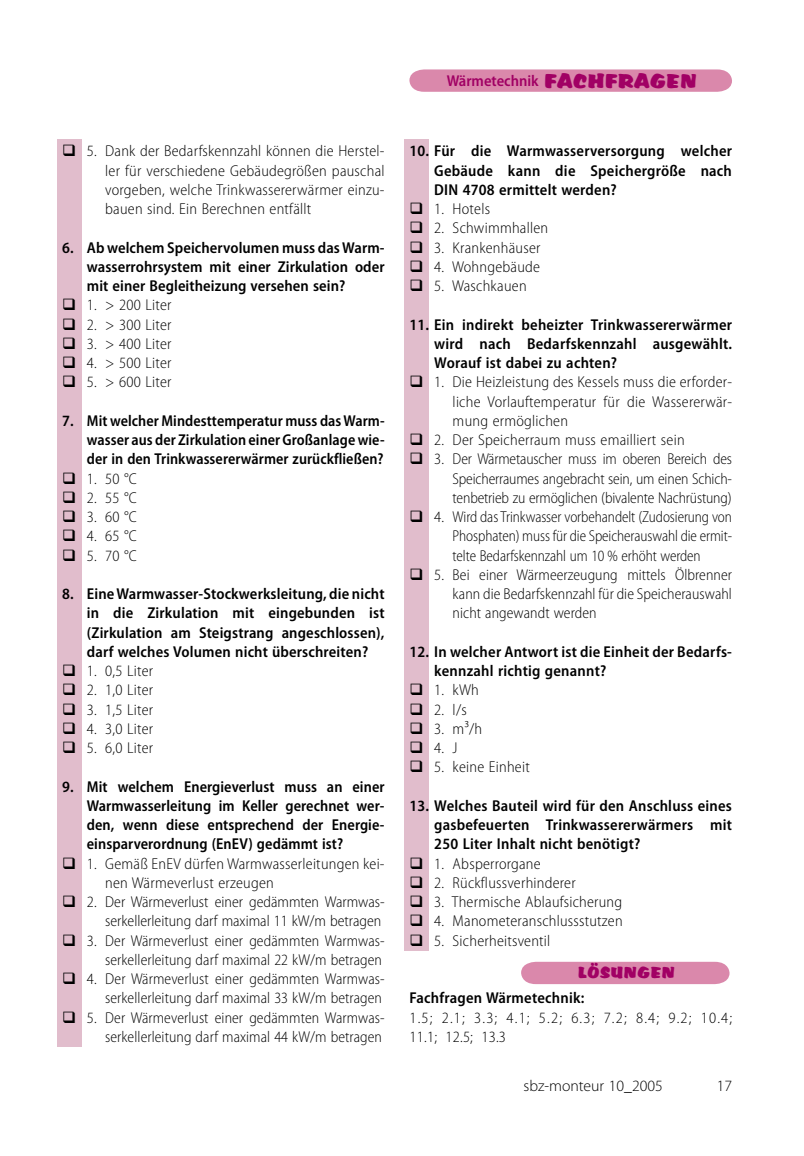
<style>
.page{position:relative;width:804px;height:1156px;background:#fff}
.page>*{position:absolute;margin:0;border:0;box-sizing:border-box;transform-origin:0 0}
._04_Grundtext{font:300 semi-condensed 15.75px/19.2px "Myriad Pro";letter-spacing:.01em;color:#000;text-align:justify}
._04_Grundtext-2{font:600 semi-condensed 15.75px/19.2px "Myriad Pro";letter-spacing:.01em;color:#000;text-align:justify}
.t1{font:600 semi-condensed 15.75px "Myriad Pro";color:#a10064}
.t2{font:300 15.75px "Myriad Pro";color:#000}
.t3{font:14px "Accent";letter-spacing:.05em;color:#a10064}
.s1{font-family:"Accent";font-weight:400;font-stretch:normal;font-size:17.5px}
</style>
<div class="page">
<div style="left:404px;top:139px;width:25px;height:811px;background:#e1bdcc"></div>
<div style="left:57px;top:139px;width:25px;height:908px;background:#e1bdcc"></div>
<svg style="left:409px;top:69px;width:323px;height:23px;background:#db8daf"></svg>
<div style="left:521px;top:962px;width:208px;height:22px;background:#da88ab"></div>
<p class="_04_Grundtext" style="left:105px;top:142px;width:281px;text-indent:-43px">❑ 5. Dank der Bedarfskennzahl können die Herstel&shy;ler für verschiedene Gebäudegrößen pauschal vorgeben, welche Trinkwassererwärmer einzu&shy;bauen sind. Ein Berechnen entfällt</p>
<p class="_04_Grundtext-2" style="left:87px;top:238px;width:299px;text-indent:-25px">6. Ab welchem Speichervolumen muss das Warm&shy;wasserrohrsystem mit einer Zirkulation oder mit einer Begleitheizung versehen sein?</p>
<p class="_04_Grundtext" style="left:62px;top:296px;width:111px">❑ 1. &gt; 200 Liter</p>
<p class="_04_Grundtext" style="left:62px;top:315px;width:111px">❑ 2. &gt; 300 Liter</p>
<p class="_04_Grundtext" style="left:62px;top:334px;width:111px">❑ 3. &gt; 400 Liter</p>
<p class="_04_Grundtext" style="left:62px;top:353px;width:111px">❑ 4. &gt; 500 Liter</p>
<p class="_04_Grundtext" style="left:62px;top:373px;width:111px">❑ 5. &gt; 600 Liter</p>
<p class="_04_Grundtext-2" style="left:87px;top:411px;width:299px;text-indent:-25px">7. Mit welcher Mindesttemperatur muss das Warm&shy;wasser aus der Zirkulation einer Großanlage wie&shy;der in den Trinkwassererwärmer zurückfließen?</p>
<p class="_04_Grundtext" style="left:62px;top:469px;width:76px">❑ 1. 50 °C</p>
<p class="_04_Grundtext" style="left:62px;top:488px;width:76px">❑ 2. 55 °C</p>
<p class="_04_Grundtext" style="left:62px;top:507px;width:76px">❑ 3. 60 °C</p>
<p class="_04_Grundtext" style="left:62px;top:527px;width:76px">❑ 4. 65 °C</p>
<p class="_04_Grundtext" style="left:62px;top:546px;width:76px">❑ 5. 70 °C</p>
<p class="_04_Grundtext-2" style="left:87px;top:584px;width:299px;text-indent:-25px">8. Eine Warmwasser-Stockwerksleitung, die nicht in die Zirkulation mit eingebunden ist (Zirkulation am Steigstrang angeschlossen), darf welches Volumen nicht überschreiten?</p>
<p class="_04_Grundtext" style="left:62px;top:661px;width:93px">❑ 1. 0,5 Liter</p>
<p class="_04_Grundtext" style="left:62px;top:681px;width:93px">❑ 2. 1,0 Liter</p>
<p class="_04_Grundtext" style="left:62px;top:700px;width:93px">❑ 3. 1,5 Liter</p>
<p class="_04_Grundtext" style="left:62px;top:719px;width:93px">❑ 4. 3,0 Liter</p>
<p class="_04_Grundtext" style="left:62px;top:738px;width:93px">❑ 5. 6,0 Liter</p>
<p class="_04_Grundtext-2" style="left:87px;top:777px;width:299px;text-indent:-25px">9. Mit welchem Energieverlust muss an einer Warmwasserleitung im Keller gerechnet wer&shy;den, wenn diese entsprechend der Energie&shy;einsparverordnung (EnEV) gedämmt ist?</p>
<p class="_04_Grundtext" style="left:105px;top:854px;width:281px;text-indent:-43px">❑ 1. Gemäß EnEV dürfen Warmwasserleitungen kei&shy;nen Wärmeverlust erzeugen</p>
<p class="_04_Grundtext" style="left:62px;top:892px;width:324px;text-align:right">❑ 2. Der Wärmeverlust einer gedämmten Warmwas&shy;serkellerleitung darf maximal 11 kW/m betragen</p>
<p class="_04_Grundtext" style="left:62px;top:931px;width:324px;text-align:right">❑ 3. Der Wärmeverlust einer gedämmten Warmwas&shy;serkellerleitung darf maximal 22 kW/m betragen</p>
<p class="_04_Grundtext" style="left:62px;top:969px;width:324px;text-align:right">❑ 4. Der Wärmeverlust einer gedämmten Warmwas&shy;serkellerleitung darf maximal 33 kW/m betragen</p>
<p class="_04_Grundtext" style="left:62px;top:1008px;width:324px;text-align:right">❑ 5. Der Wärmeverlust einer gedämmten Warmwas&shy;serkellerleitung darf maximal 44 kW/m betragen</p>
<p class="t1" style="left:447px;top:72px;width:251px">Wärmetechnik <span class="s1">FACHFRAGEN</span></p>
<p class="_04_Grundtext-2" style="left:434px;top:142px;width:299px;text-indent:-25px">10. Für die Warmwasserversorgung welcher Gebäude kann die Speichergröße nach DIN 4708 ermittelt werden?</p>
<p class="_04_Grundtext" style="left:409px;top:199px;width:82px">❑ 1. Hotels</p>
<p class="_04_Grundtext" style="left:409px;top:219px;width:140px">❑ 2. Schwimmhallen</p>
<p class="_04_Grundtext" style="left:409px;top:238px;width:132px">❑ 3. Krankenhäuser</p>
<p class="_04_Grundtext" style="left:409px;top:257px;width:132px">❑ 4. Wohngebäude</p>
<p class="_04_Grundtext" style="left:409px;top:276px;width:119px">❑ 5. Waschkauen</p>
<p class="_04_Grundtext-2" style="left:434px;top:315px;width:299px;text-indent:-25px">11. Ein indirekt beheizter Trinkwassererwärmer wird nach Bedarfskennzahl ausgewählt.<br>Worauf ist dabei zu achten?</p>
<p class="_04_Grundtext" style="left:452px;top:373px;width:281px;text-indent:-43px">❑ 1. Die Heizleistung des Kessels muss die erforder&shy;liche Vorlauftemperatur für die Wassererwär&shy;mung ermöglichen</p>
<p class="_04_Grundtext" style="left:409px;top:430px;width:277px">❑ 2. Der Speicherraum muss emailliert sein</p>
<p class="_04_Grundtext" style="left:452px;top:450px;width:281px;text-indent:-43px">❑ 3. Der Wärmetauscher muss im oberen Bereich des Speicherraumes angebracht sein, um einen Schich&shy;tenbetrieb zu ermöglichen (bivalente Nachrüstung)</p>
<p class="_04_Grundtext" style="left:452px;top:507px;width:281px;text-indent:-43px">❑ 4. Wird das Trinkwasser vorbehandelt (Zudosierung von Phosphaten) muss für die Speicherauswahl die ermit&shy;telte Bedarfskennzahl um 10 % erhöht werden</p>
<p class="_04_Grundtext" style="left:452px;top:565px;width:281px;text-indent:-43px">❑ 5. Bei einer Wärmeerzeugung mittels Ölbrenner kann die Bedarfskennzahl für die Speicherauswahl nicht angewandt werden</p>
<p class="_04_Grundtext-2" style="left:434px;top:642px;width:299px;text-indent:-25px">12. In welcher Antwort ist die Einheit der Bedarfs&shy;kennzahl richtig genannt?</p>
<p class="_04_Grundtext" style="left:409px;top:681px;width:71px">❑ 1. kWh</p>
<p class="_04_Grundtext" style="left:409px;top:700px;width:59px">❑ 2. l/s</p>
<p class="_04_Grundtext" style="left:409px;top:719px;width:74px">❑ 3. m³/h</p>
<p class="_04_Grundtext" style="left:409px;top:738px;width:50px">❑ 4. J</p>
<p class="_04_Grundtext" style="left:409px;top:758px;width:122px">❑ 5. keine Einheit</p>
<p class="_04_Grundtext-2" style="left:434px;top:796px;width:299px;text-indent:-25px">13. Welches Bauteil wird für den Anschluss eines gasbefeuerten Trinkwassererwärmers mit 250 Liter Inhalt nicht benötigt?</p>
<p class="_04_Grundtext" style="left:409px;top:854px;width:133px">❑ 1. Absperrorgane</p>
<p class="_04_Grundtext" style="left:409px;top:873px;width:168px">❑ 2. Rückflussverhinderer</p>
<p class="_04_Grundtext" style="left:409px;top:892px;width:214px">❑ 3. Thermische Ablaufsicherung</p>
<p class="_04_Grundtext" style="left:409px;top:912px;width:215px">❑ 4. Manometeranschlussstutzen</p>
<p class="_04_Grundtext" style="left:409px;top:931px;width:142px">❑ 5. Sicherheitsventil</p>
<p class="t3" style="left:578px;top:962px;width:98px">LÖSUNGEN</p>
<p class="_04_Grundtext-2" style="left:409px;top:989px;width:176px">Fachfragen Wärmetechnik:</p>
<p class="_04_Grundtext" style="left:409px;top:1008px;width:324px">1.5; 2.1; 3.3; 4.1; 5.2; 6.3; 7.2; 8.4; 9.2; 10.4;<br>11.1; 12.5; 13.3</p>
<p class="t2" style="left:523px;top:1077px;width:141px">sbz-monteur 10_2005</p>
<p class="t2" style="left:716px;top:1077px;width:17px">17</p>
</div>
